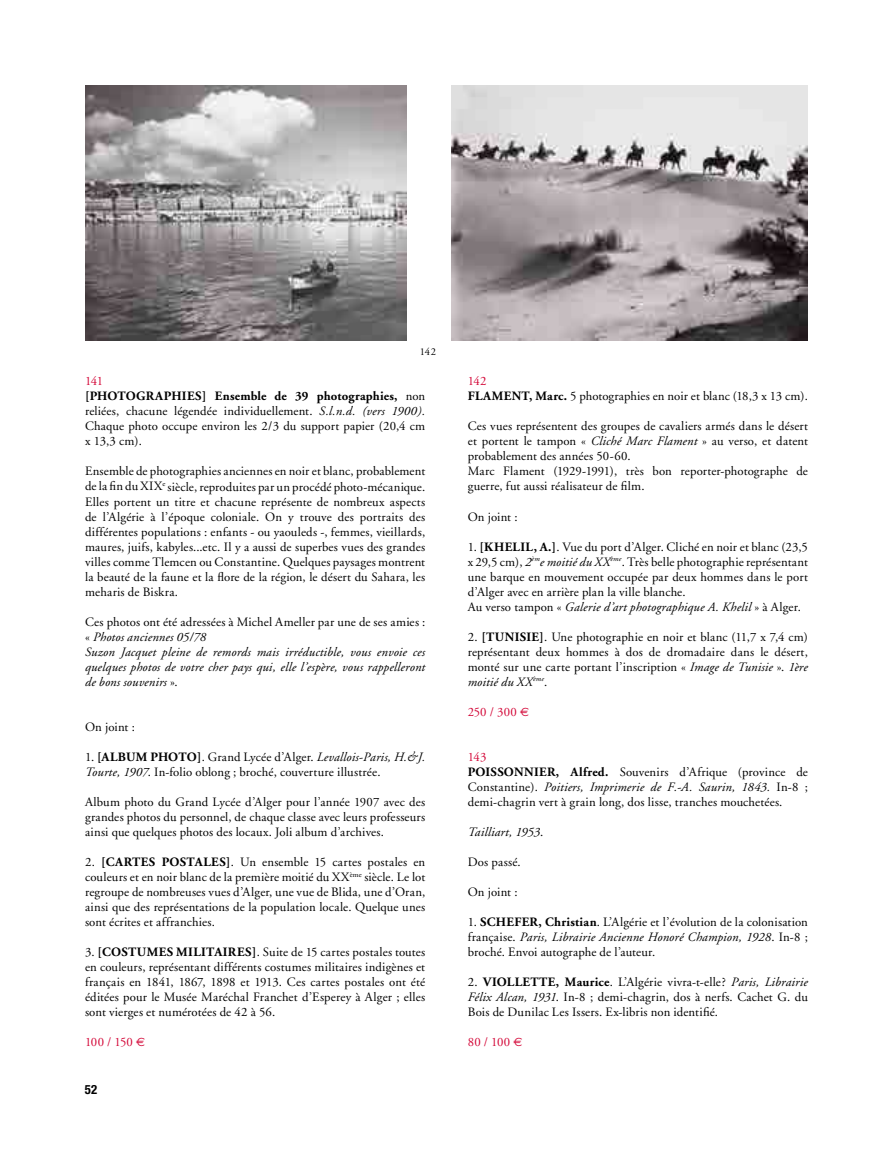
<style>
.page{position:relative;width:893px;height:1149px;background:#fff}
.page>*{position:absolute;margin:0;border:0;box-sizing:border-box;transform-origin:0 0}
.t1{font:12.75px/15px "Adobe Garamond";letter-spacing:.01em;color:#000;text-align:justify}
.t2{font:italic 12.75px/15px "Adobe Garamond";letter-spacing:.015em;color:#000}
.t3{font:12.75px "Adobe Garamond";letter-spacing:.005em;color:#d30536}
.t4{font:700 condensed 12.75px "Helvetica Neue";color:#000}
.t5{font:10.5px "Adobe Garamond";color:#000}
.s1{color:#d30536}
.s2{font-weight:700}
.s3{font-style:italic}
.s4{font-style:normal}
.s5{font-family:"Euro Sans";font-size:12px}
</style>
<div class="page">
<img style="left:85px;top:85px;width:321px;height:255px">
<img style="left:452px;top:85px;width:356px;height:255px">
<p class="t5" style="left:420px;top:346px;width:18px">142</p>
<p class="t1" style="left:85px;top:374px;width:342px;text-align:left"><span class="s1">141<br></span><span class="s2">[PHOTOGRAPHIES] Ensemble de 39 photographies,</span> non reliées, chacune légendée individuellement. <span class="s3">S.l.n.d. (vers 1900).<br></span>Chaque photo occupe environ les 2/3 du support papier (20,4 cm x 13,3 cm).</p>
<p class="t1" style="left:85px;top:464px;width:342px">Ensemble de photographies anciennes en noir et blanc, probablement de la fin du XIX<sup>e</sup> siècle, reproduites par un procédé photo-mécanique.<br>Elles portent un titre et chacune représente de nombreux aspects de l’Algérie à l’époque coloniale. On y trouve des portraits des différentes populations : enfants - ou yaouleds -, femmes, vieillards, maures, juifs, kabyles...etc. Il y a aussi de superbes vues des grandes villes comme Tlemcen ou Constantine. Quelques paysages montrent la beauté de la faune et la flore de la région, le désert du Sahara, les meharis de Biskra.</p>
<p class="t2" style="left:85px;top:614px;width:342px"><span class="s4">Ces photos ont été adressées à Michel Ameller par une de ses amies : «</span> Photos anciennes 05/78<br>Suzon Jacquet pleine de remords mais irréductible, vous envoie ces quelques photos de votre cher pays qui, elle l’espère, vous rappelleront de bons souvenirs <span class="s4">».</span></p>
<p class="t1" style="left:85px;top:719px;width:51px">On joint :</p>
<p class="t1" style="left:85px;top:749px;width:342px">1. <span class="s2">[ALBUM PHOTO]</span>. Grand Lycée d’Alger. <span class="s3">Levallois-Paris, H.&amp;J.<br>Tourte, 1907</span>. In-folio oblong ; broché, couverture illustrée.</p>
<p class="t1" style="left:85px;top:794px;width:342px">Album photo du Grand Lycée d’Alger pour l’année 1907 avec des grandes photos du personnel, de chaque classe avec leurs professeurs ainsi que quelques photos des locaux. Joli album d’archives.</p>
<p class="t1" style="left:85px;top:854px;width:342px">2. <span class="s2">[CARTES POSTALES]</span>. Un ensemble 15 cartes postales en couleurs et en noir blanc de la première moitié du XX<sup>ème</sup> siècle. Le lot regroupe de nombreuses vues d’Alger, une vue de Blida, une d’Oran, ainsi que des représentations de la population locale. Quelque unes sont écrites et affranchies.</p>
<p class="t1" style="left:85px;top:944px;width:342px">3. <span class="s2">[COSTUMES MILITAIRES]</span>. Suite de 15 cartes postales toutes en couleurs, représentant différents costumes militaires indigènes et français en 1841, 1867, 1898 et 1913. Ces cartes postales ont été éditées pour le Musée Maréchal Franchet d’Esperey à Alger ; elles sont vierges et numérotées de 42 à 56.</p>
<p class="t3" style="left:85px;top:1034px;width:62px">100 / 150 <span class="s5">€</span></p>
<p class="t4" style="left:85px;top:1080px;width:14px">52</p>
<p class="t1" style="left:468px;top:374px;width:342px"><span class="s1">142<br></span><span class="s2">FLAMENT, Marc.</span> 5 photographies en noir et blanc (18,3 x 13 cm).</p>
<p class="t1" style="left:468px;top:419px;width:342px;text-align:left">Ces vues représentent des groupes de cavaliers armés dans le désert et portent le tampon « <span class="s3">Cliché Marc Flament</span> » au verso, et datent probablement des années 50-60.<br>Marc Flament (1929-1991), très bon reporter-photographe de guerre, fut aussi réalisateur de film.</p>
<p class="t1" style="left:468px;top:509px;width:51px">On joint :</p>
<p class="t1" style="left:468px;top:539px;width:342px;text-align:left">1. <span class="s2">[KHELIL, A.]</span>. Vue du port d’Alger. Cliché en noir et blanc (23,5 x 29,5 cm), <span class="s3">2</span><sup>èm</sup><span class="s3">e moitié du XX</span><sup>ème</sup>. Très belle photographie représentant une barque en mouvement occupée par deux hommes dans le port d’Alger avec en arrière plan la ville blanche.<br>Au verso tampon « <span class="s3">Galerie d’art photographique A. Khelil</span> » à Alger.</p>
<p class="t1" style="left:468px;top:629px;width:342px">2. <span class="s2">[TUNISIE]</span>. Une photographie en noir et blanc (11,7 x 7,4 cm) représentant deux hommes à dos de dromadaire dans le désert, monté sur une carte portant l’inscription « <span class="s3">Image de Tunisie</span> ». <span class="s3">1ère moitié du XX</span><sup>ème</sup>.</p>
<p class="t3" style="left:468px;top:704px;width:63px">250 / 300 <span class="s5">€</span></p>
<p class="t1" style="left:468px;top:749px;width:342px;text-align:left"><span class="s1">143<br></span><span class="s2">POISSONNIER, Alfred.</span> Souvenirs d’Afrique (province de Constantine). <span class="s3">Poitiers, Imprimerie de F.-A. Saurin, 1843.</span> In-8 ; demi-chagrin vert à grain long, dos lisse, tranches mouchetées.</p>
<p class="t2" style="left:468px;top:824px;width:77px">Tailliart, 1953<span class="s4">.</span></p>
<p class="t1" style="left:468px;top:854px;width:54px">Dos passé.</p>
<p class="t1" style="left:468px;top:884px;width:51px">On joint :</p>
<p class="t1" style="left:468px;top:914px;width:342px">1. <span class="s2">SCHEFER, Christian</span>. L’Algérie et l’évolution de la colonisation française. <span class="s3">Paris, Librairie Ancienne Honoré Champion, 1928</span>. In-8 ; broché. Envoi autographe de l’auteur.</p>
<p class="t1" style="left:468px;top:974px;width:342px">2. <span class="s2">VIOLLETTE, Maurice</span>. L’Algérie vivra-t-elle? <span class="s3">Paris, Librairie Félix Alcan, 1931</span>. In-8 ; demi-chagrin, dos à nerfs. Cachet G. du Bois de Dunilac Les Issers. Ex-libris non identifié.</p>
<p class="t3" style="left:468px;top:1034px;width:56px">80 / 100 <span class="s5">€</span></p>
</div>
